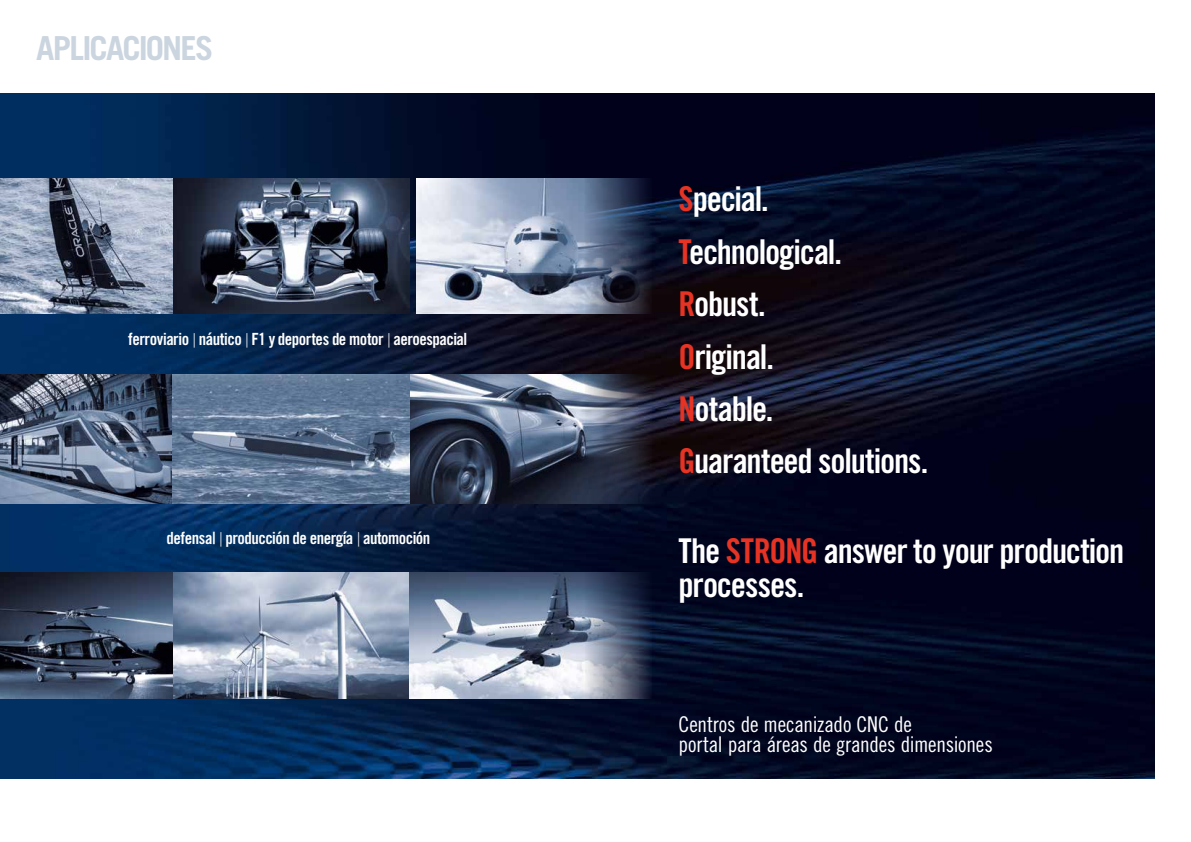
<style>
.page{position:relative;width:1191px;height:842px;background:#fff}
.page>*{position:absolute;margin:0;border:0;box-sizing:border-box;transform-origin:0 0}
.t1{font:34.2px/52.4px "Trade Gothic LT Std Bd Cn 20";letter-spacing:-.035em;color:#fff}
.t2{font:700 33.1px "Trade Gothic LT Std";letter-spacing:-.055em;color:#cbd5df}
.t3{font:21.7px/20px "Trade Gothic LT Std Cn 18";letter-spacing:-.01em;color:#fff}
.t4{font:16.8px "Trade Gothic LT Std Bd Cn 20";letter-spacing:-.03em;color:#fff}
.s1{font-family:"Trade Gothic LT Std Cn 18 Obl";font-size:13px}
.s2{color:#e63323}
</style>
<div class="page">
<img style="left:0;top:94px;width:1154px;height:685px">
<img style="left:0;top:573px;width:651px;height:126px">
<img style="left:417px;top:179px;width:234px;height:135px">
<img style="left:0;top:374px;width:410px;height:130px">
<img style="left:0;top:179px;width:410px;height:135px">
<svg style="left:410px;top:374px;width:241px;height:130px;background:#485266"></svg>
<p class="t2" style="left:36px;top:28px;width:179px">APLICACIONES</p>
<p class="t4" style="left:128px;top:329px;width:340px">ferroviario <span class="s1">|</span> náutico <span class="s1">|</span> F1 y deportes de motor <span class="s1">|</span> aeroespacial</p>
<p class="t4" style="left:166px;top:528px;width:265px">defensa| <span class="s1">|</span> producción de energía <span class="s1">|</span> automoción</p>
<p class="t1" style="left:678px;top:172px;width:251px"><span class="s2">S</span>pecial.<br><span class="s2">T</span>echnological.<br><span class="s2">R</span>obust.<br><span class="s2">O</span>riginal.<br><span class="s2">N</span>otable.<br><span class="s2">G</span>uaranteed solutions.</p>
<p class="t1" style="left:678px;top:533px;width:447px;line-height:34px">The <span class="s2">STRONG</span> answer to your production processes.</p>
<p class="t3" style="left:678px;top:713px;width:316px">Centros de mecanizado CNC de<br>portal para áreas de grandes dimensiones</p>
</div>
